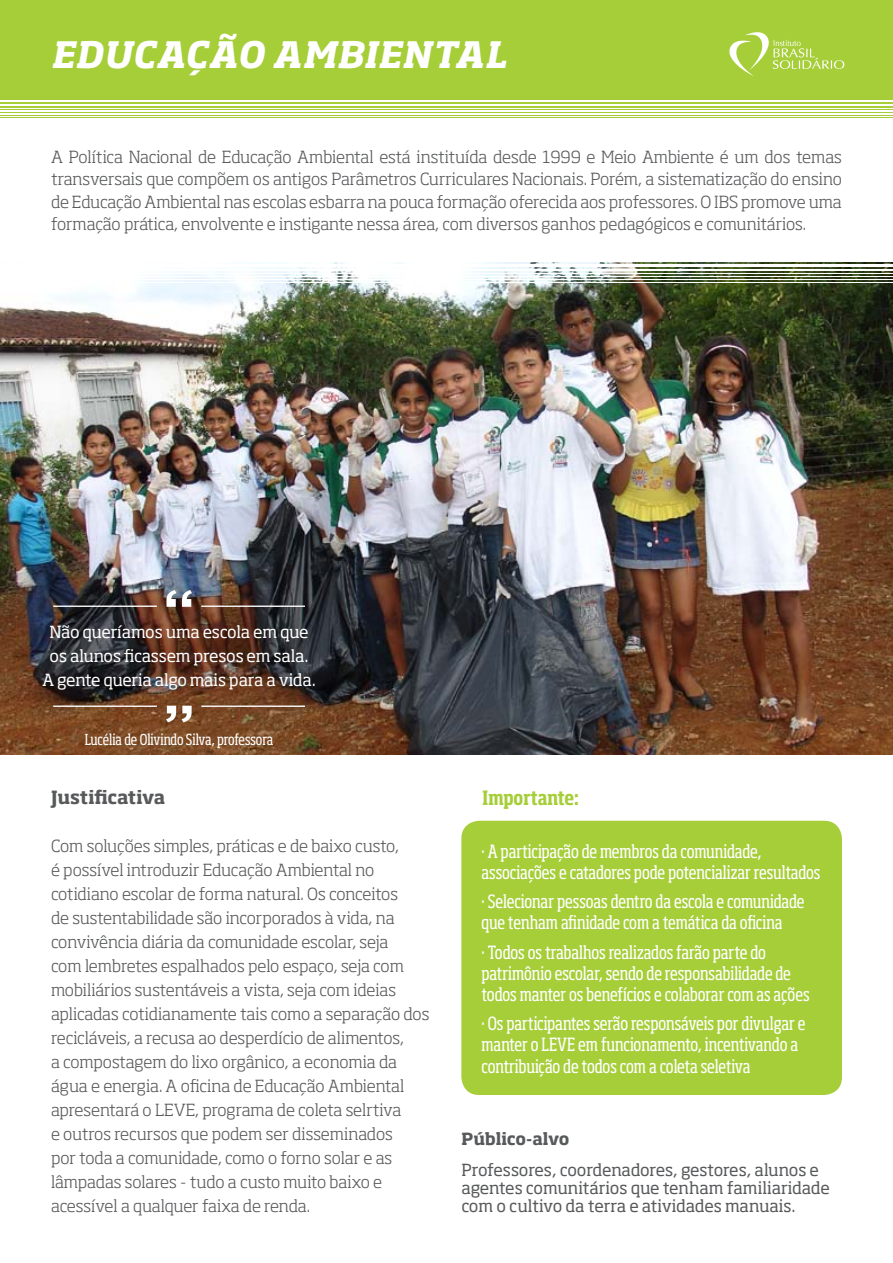
<style>
.page{position:relative;width:893px;height:1263px;background:#fff}
.page>*{position:absolute;margin:0;border:0;box-sizing:border-box;transform-origin:0 0}
.t1{font:italic 700 36px "Soho Std";letter-spacing:.025em;color:#fff}
.t2{font:700 condensed 19.5px "Soho Std";color:#a6ce39}
.t3{font:condensed 18px/21px "Soho Std";letter-spacing:-.005em;color:#fff}
.t4{font:700 18px "Soho Std";letter-spacing:-.015em;color:#58595b}
.t5{font:300 16.5px/24px "Soho Std";letter-spacing:-.005em;color:#58595b}
.t6{font:16.5px/18px "Soho Std";letter-spacing:-.015em;color:#58595b}
.t7{font:16.5px/24px "Soho Std";letter-spacing:-.02em;color:#fff;text-align:center}
.t8{font:700 16.5px "Soho Std";color:#58595b}
.t9{font:condensed 15px "Soho Std";letter-spacing:-.015em;color:#fff}
</style>
<div class="page">
<img style="left:0;top:262px;width:893px;height:493px">
<div style="left:461px;top:821px;width:381px;height:274px;background:#a6ce39;border-radius:18px"></div>
<hr style="left:0;top:282px;width:893px;height:1px;background:#fff">
<hr style="left:0;top:280px;width:893px;height:1px;background:#fff">
<hr style="left:0;top:277px;width:893px;height:1px;background:#fff">
<hr style="left:0;top:273px;width:893px;height:1px;background:#fff">
<hr style="left:0;top:269px;width:893px;height:2px;background:#fff">
<hr style="left:0;top:265px;width:893px;height:2px;background:#fff">
<hr style="left:0;top:118px;width:893px;height:1px;background:#a6ce39">
<hr style="left:0;top:115px;width:893px;height:1px;background:#a6ce39">
<hr style="left:0;top:112px;width:893px;height:1px;background:#a6ce39">
<hr style="left:0;top:109px;width:893px;height:1px;background:#a6ce39">
<hr style="left:0;top:106px;width:893px;height:1px;background:#a6ce39">
<hr style="left:0;top:102px;width:893px;height:2px;background:#a6ce39">
<div style="left:0;top:0;width:893px;height:99px;background:#a6ce39"></div>
<svg style="left:729px;top:32px;width:115px;height:45px"></svg>
<svg style="left:166px;top:590px;width:26px;height:17px"></svg>
<svg style="left:166px;top:706px;width:26px;height:16px"></svg>
<hr style="left:53px;top:605px;width:104px;height:2px;background:#fff">
<hr style="left:201px;top:605px;width:104px;height:2px;background:#fff">
<hr style="left:201px;top:705px;width:104px;height:2px;background:#fff">
<hr style="left:53px;top:705px;width:104px;height:2px;background:#fff">
<h1 class="t1" style="left:51px;top:32px;width:457px">EDUCAÇÃO AMBIENTAL</h1>
<p class="t5" style="left:51px;top:145px;width:792px;line-height:22.5px;text-align:justify">A Política Nacional de Educação Ambiental está instituída desde 1999 e Meio Ambiente é um dos temas transversais que compõem os antigos Parâmetros Curriculares Nacionais. Porém, a sistematização do ensino de Educação Ambiental nas escolas esbarra na pouca formação oferecida aos professores. O IBS promove uma formação prática, envolvente e instigante nessa área, com diversos ganhos pedagógicos e comunitários.</p>
<p class="t7" style="left:42px;top:620px;width:275px">Não queríamos uma escola em que os alunos ficassem presos em sala.<br>A gente queria algo mais para a vida.</p>
<p class="t9" style="left:85px;top:730px;width:190px">Lucélia de Olivindo Silva, professora</p>
<p class="t4" style="left:51px;top:786px;width:116px">Justificativa</p>
<p class="t5" style="left:51px;top:834px;width:380px">Com soluções simples, práticas e de baixo custo,<br>é possível introduzir Educação Ambiental no cotidiano escolar de forma natural. Os conceitos<br>de sustentabilidade são incorporados à vida, na convivência diária da comunidade escolar, seja<br>com lembretes espalhados pelo espaço, seja com mobiliários sustentáveis a vista, seja com ideias aplicadas cotidianamente tais como a separação dos recicláveis, a recusa ao desperdício de alimentos,<br>a compostagem do lixo orgânico, a economia da água e energia. A oficina de Educação Ambiental apresentará o LEVE, programa de coleta selrtiva<br>e outros recursos que podem ser disseminados<br>por toda a comunidade, como o forno solar e as lâmpadas solares - tudo a custo muito baixo e acessível a qualquer faixa de renda.</p>
<p class="t2" style="left:483px;top:785px;width:98px">Importante:</p>
<p class="t3" style="left:482px;top:840px;width:340px">· A participação de membros da comunidade, associações e catadores pode potencializar resultados</p>
<p class="t3" style="left:482px;top:891px;width:324px">· Selecionar pessoas dentro da escola e comunidade que tenham afinidade com a temática da oficina</p>
<p class="t3" style="left:482px;top:941px;width:330px">· Todos os trabalhos realizados farão parte do patrimônio escolar, sendo de responsabilidade de todos manter os benefícios e colaborar com as ações</p>
<p class="t3" style="left:482px;top:1013px;width:325px">· Os participantes serão responsáveis por divulgar e manter o LEVE em funcionamento, incentivando a contribuição de todos com a coleta seletiva</p>
<p class="t8" style="left:461px;top:1128px;width:110px">Público-alvo</p>
<p class="t6" style="left:461px;top:1160px;width:370px">Professores, coordenadores, gestores, alunos e agentes comunitários que tenham familiaridade com o cultivo da terra e atividades manuais.</p>
</div>
